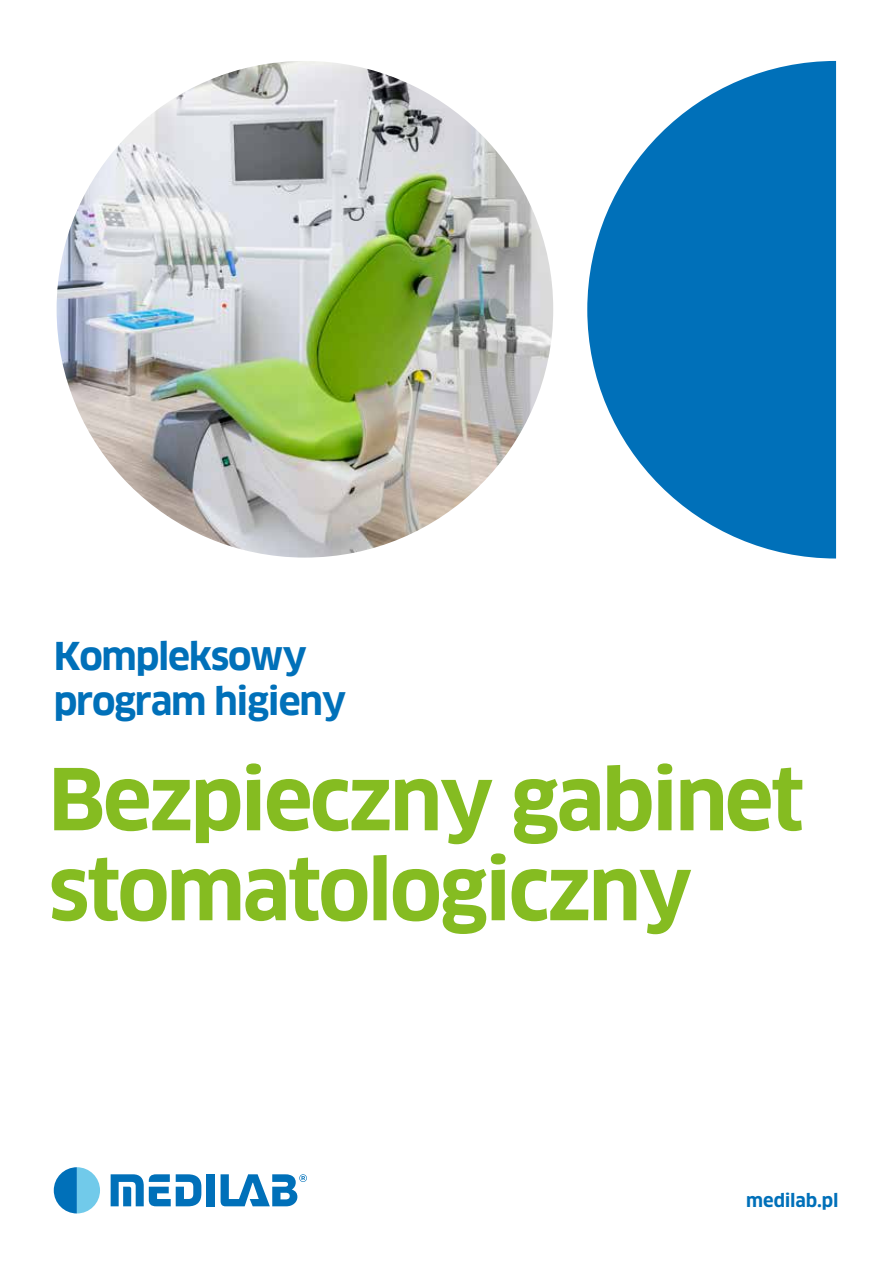
<style>
.page{position:relative;width:893px;height:1263px;background:#fff}
.page>*{position:absolute;margin:0;border:0;box-sizing:border-box;transform-origin:0 0}
.t1{font:700 83.1px/90px "Clan Pro";letter-spacing:-.035em;color:#85bc21}
.t2{font:700 37.5px/45px "Clan Pro";letter-spacing:-.035em;color:#0070b9}
.t3{font:700 18px "Clan Pro";letter-spacing:-.005em;color:#0070b9}
</style>
<div class="page">
<img style="left:57px;top:61px;width:496px;height:497px;border-radius:248px">
<svg style="left:54px;top:1167px;width:46px;height:46px"></svg>
<svg style="left:111px;top:1174px;width:90px;height:32px"></svg>
<div style="left:206px;top:1174px;width:9px;height:32px;background:#0070b9"></div>
<svg style="left:221px;top:1174px;width:86px;height:32px"></svg>
<svg style="left:587px;top:61px;width:249px;height:497px;fill:#0070b9"></svg>
<p class="t2" style="left:54px;top:634px;width:294px">Kompleksowy program higieny</p>
<p class="t1" style="left:48px;top:756px;width:757px">Bezpieczny gabinet stomatologiczny</p>
<p class="t3" style="left:746px;top:1190px;width:94px">medilab.pl</p>
</div>
